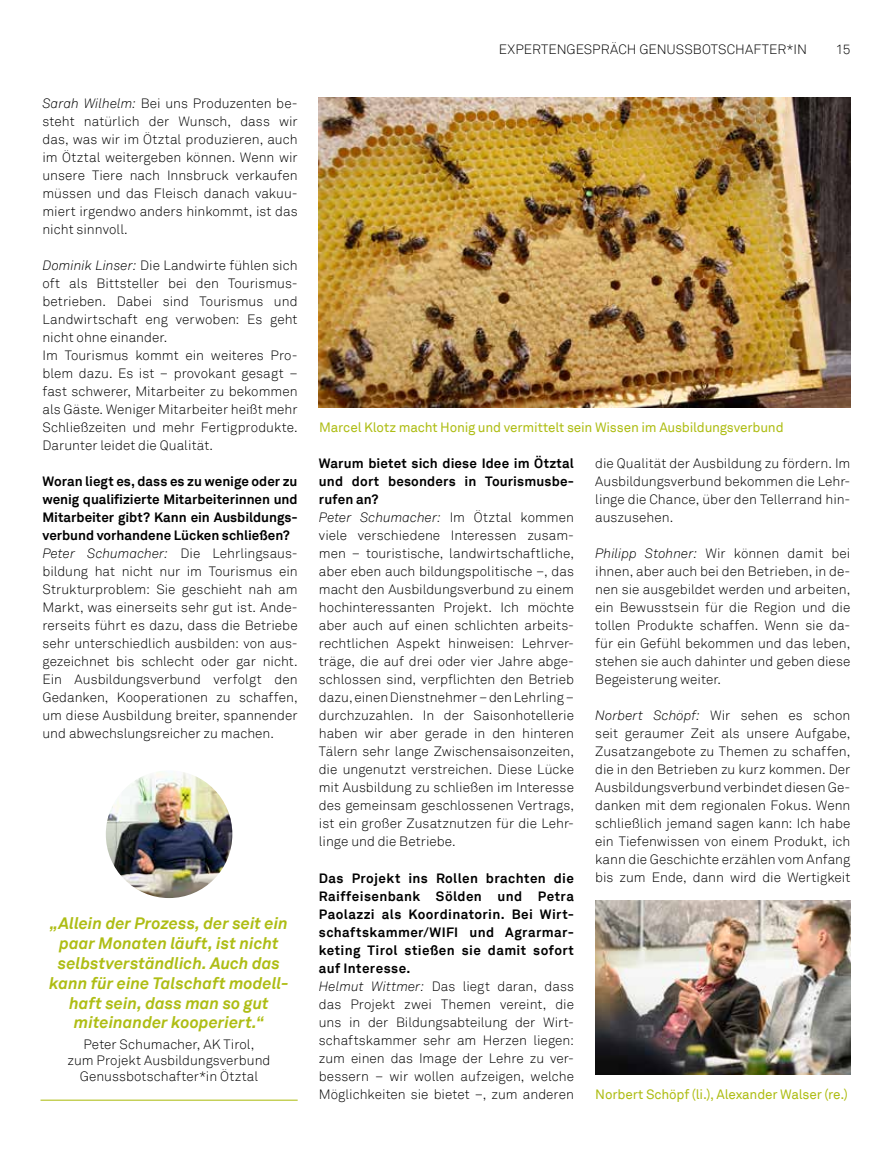
<style>
.page{position:relative;width:893px;height:1149px;background:#fff}
.page>*{position:absolute;margin:0;border:0;box-sizing:border-box;transform-origin:0 0}
.t1{font:italic 700 16.5px/19.8px "Akkurat";color:#aebd14;text-align:center}
.t2{font:300 13.5px/18px "Akkurat";letter-spacing:.005em;color:#000;text-align:justify}
.t3{font:13.5px "Akkurat";letter-spacing:-.015em;color:#aebd14}
.s1{font-style:italic}
.s2{font-weight:700}
</style>
<div class="page">
<img style="left:595px;top:900px;width:255px;height:174px">
<hr style="left:41px;top:1099px;width:257px;height:1px;background:#aebd14">
<img style="left:106px;top:772px;width:126px;height:125px">
<img style="left:319px;top:98px;width:531px;height:309px">
<p class="t2" style="left:43px;top:95px;width:257px"><span class="s1">Sarah Wilhelm:</span> Bei uns Produzenten be&shy;steht natürlich der Wunsch, dass wir das, was wir im Ötztal produzieren, auch im Ötztal weitergeben können. Wenn wir unsere Tiere nach Innsbruck verkaufen müssen und das Fleisch danach vakuu&shy;miert irgendwo anders hinkommt, ist das nicht sinnvoll.</p>
<p class="t2" style="left:42px;top:257px;width:257px;text-align:left"><span class="s1">Dominik Linser:</span> Die Landwirte fühlen sich oft als Bittsteller bei den Tourismus&shy;betrieben. Dabei sind Tourismus und Landwirtschaft eng verwoben: Es geht nicht ohne einander.<br>Im Tourismus kommt ein weiteres Pro-- blem dazu. Es ist – provokant gesagt – fast schwerer, Mitarbeiter zu bekommen als Gäste. Weniger Mitarbeiter heißt mehr Schließzeiten und mehr Fertigprodukte.<br>Darunter leidet die Qualität.</p>
<p class="t2" style="left:42px;top:472px;width:257px;text-align:left"><span class="s2">Woran liegt es, dass es zu wenige oder zu wenig qualifizierte Mitarbeiterinnen und Mitarbeiter gibt? Kann ein Ausbildungs&shy;verbund vorhandene Lücken schließen?<br></span><span class="s1">Peter Schumacher:</span> Die Lehrlingsaus&shy;bildung hat nicht nur im Tourismus ein Strukturproblem: Sie geschieht nah am Markt, was einerseits sehr gut ist. Ande&shy;rerseits führt es dazu, dass die Betriebe sehr unterschiedlich ausbilden: von aus&shy;gezeichnet bis schlecht oder gar nicht.<br>Ein Ausbildungsverbund verfolgt den Gedanken, Kooperationen zu schaffen, um diese Ausbildung breiter, spannender und abwechslungsreicher zu machen.</p>
<p class="t1" style="left:49px;top:913px;width:241px">„Allein der Prozess, der seit ein paar Monaten läuft, ist nicht selbstverständlich. Auch das kann für eine Talschaft modell&shy;haft sein, dass man so gut miteinander kooperiert.“</p>
<p class="t2" style="left:67px;top:1035px;width:205px;line-height:16.2px;text-align:center">Peter Schumacher, AK Tirol,<br>zum Projekt Ausbildungsverbund<br>Genussbotschafter*in Ötztal</p>
<p class="t2" style="left:499px;top:41px;width:310px">EXPERTENGESPRÄCH GENUSSBOTSCHAFTER*IN</p>
<p class="t2" style="left:836px;top:41px;width:16px">15</p>
<p class="t3" style="left:319px;top:419px;width:466px">Marcel Klotz macht Honig und vermittelt sein Wissen im Ausbildungsverbund</p>
<p class="t2" style="left:319px;top:454px;width:257px;text-align:left"><span class="s2">Warum bietet sich diese Idee im Ötztal und dort besonders in Tourismusbe&shy;rufen an?<br></span><span class="s1">Peter Schumacher:</span> Im Ötztal kommen viele verschiedene Interessen zusam&shy;men – touristische, landwirtschaftliche, aber eben auch bildungspolitische –, das macht den Ausbildungsverbund zu einem hochinteressanten Projekt. Ich möchte aber auch auf einen schlichten arbeits&shy;rechtlichen Aspekt hinweisen: Lehrver&shy;träge, die auf drei oder vier Jahre abge&shy;schlossen sind, verpflichten den Betrieb dazu, einen Dienstnehmer – den Lehrling – durchzuzahlen. In der Saisonhotellerie haben wir aber gerade in den hinteren Tälern sehr lange Zwischensaisonzeiten, die ungenutzt verstreichen. Diese Lücke mit Ausbildung zu schließen im Interesse des gemeinsam geschlossenen Vertrags, ist ein großer Zusatznutzen für die Lehr&shy;linge und die Betriebe.</p>
<p class="t2" style="left:319px;top:868px;width:257px;text-align:left"><span class="s2">Das Projekt ins Rollen brachten die Raiffeisenbank Sölden und Petra Paolazzi als Koordinatorin. Bei Wirt&shy;schaftskammer/WIFI und Agrarmar&shy;keting Tirol stießen sie damit sofort auf Interesse.<br></span><span class="s1">Helmut Wittmer:</span> Das liegt daran, dass das Projekt zwei Themen vereint, die uns in der Bildungsabteilung der Wirt&shy;schaftskammer sehr am Herzen liegen: zum einen das Image der Lehre zu ver&shy;bessern – wir wollen aufzeigen, welche Möglichkeiten sie bietet –, zum anderen</p>
<p class="t2" style="left:595px;top:454px;width:257px">die Qualität der Ausbildung zu fördern. Im Ausbildungsverbund bekommen die Lehr&shy;linge die Chance, über den Tellerrand hin&shy;auszusehen.</p>
<p class="t2" style="left:595px;top:544px;width:257px"><span class="s1">Philipp Stohner:</span> Wir können damit bei ihnen, aber auch bei den Betrieben, in de&shy;nen sie ausgebildet werden und arbeiten, ein Bewusstsein für die Region und die tollen Produkte schaffen. Wenn sie da&shy;für ein Gefühl bekommen und das leben, stehen sie auch dahinter und geben diese Begeisterung weiter.</p>
<p class="t2" style="left:595px;top:706px;width:257px"><span class="s1">Norbert Schöpf:</span> Wir sehen es schon seit geraumer Zeit als unsere Aufgabe, Zusatzangebote zu Themen zu schaffen, die in den Betrieben zu kurz kommen. Der Ausbildungsverbund verbindet diesen Ge&shy;danken mit dem regionalen Fokus. Wenn schließlich jemand sagen kann: Ich habe ein Tiefenwissen von einem Produkt, ich kann die Geschichte erzählen vom Anfang bis zum Ende, dann wird die Wertigkeit</p>
<p class="t3" style="left:595px;top:1085px;width:254px">Norbert Schöpf (li.), Alexander Walser (re.)</p>
</div>
